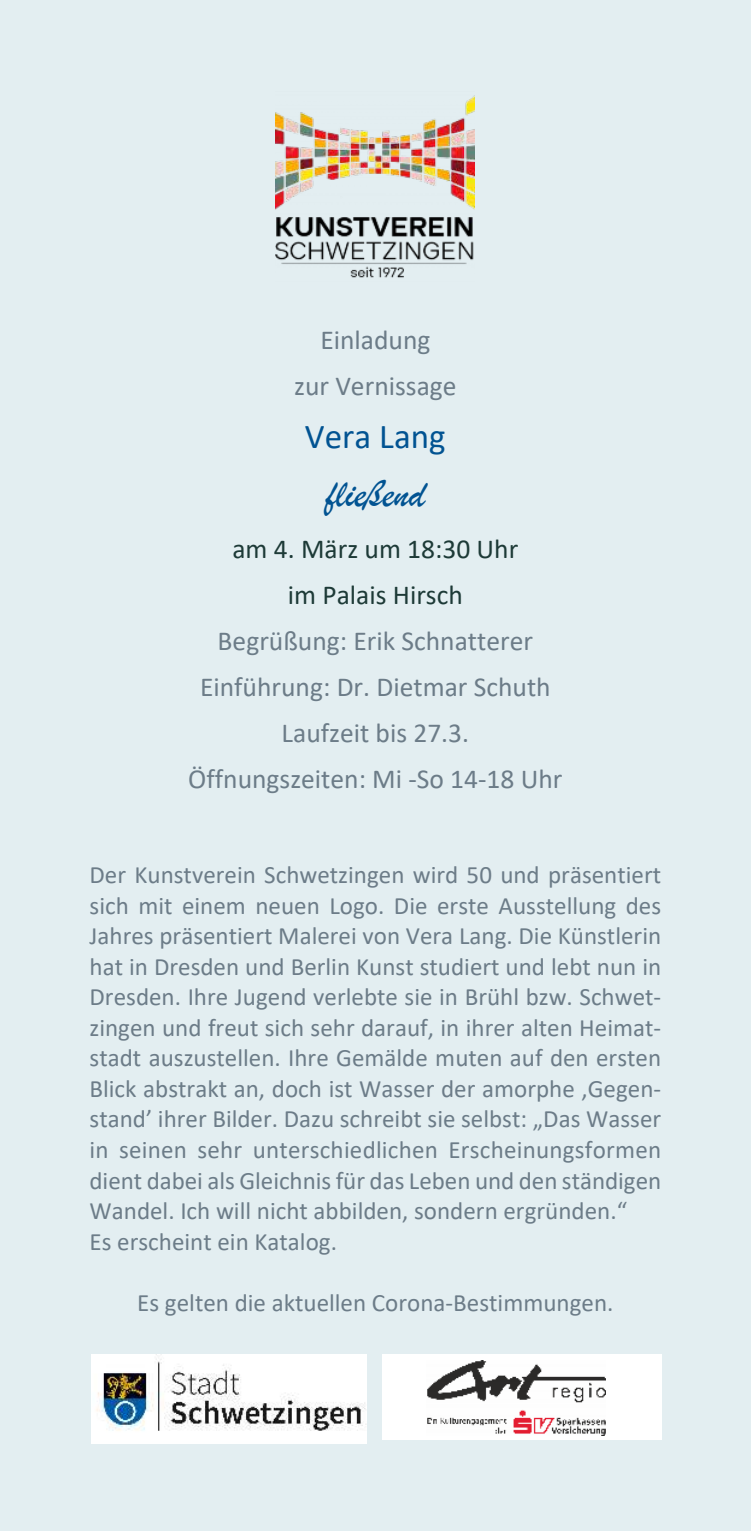
<style>
.page{position:relative;width:752px;height:1531px;background:#fff}
.page>*{position:absolute;margin:0;border:0;box-sizing:border-box;transform-origin:0 0}
.t1{font:40px "Brush Script";color:#015392}
.t2{font:35px "Calibri";color:#015392}
.t3{font:27.5px/46px "Calibri";color:#6c7c88;text-align:center}
.t4{font:27.5px/46px "Calibri";color:#1d3a37;text-align:center}
.t5{font:25px/30.5px "Calibri";color:#6c7c88}
</style>
<div class="page">
<div style="left:0;top:0;width:750px;height:1531px;background:#e3eef1"></div>
<img style="left:91px;top:1354px;width:275px;height:90px">
<div style="left:382px;top:1354px;width:279px;height:85px;background:#fff"></div>
<img style="left:427px;top:1360px;width:178px;height:75px">
<img style="left:276px;top:96px;width:198px;height:182px">
<p class="t3" style="left:294px;top:319px;width:164px">Einladung<br>zur Vernissage</p>
<h2 class="t2" style="left:305px;top:422px;width:142px">Vera Lang</h2>
<h1 class="t1" style="left:325px;top:482px;width:101px">fließend</h1>
<p class="t4" style="left:232px;top:528px;width:287px">am 4. März um 18:30 Uhr im Palais Hirsch</p>
<p class="t3" style="left:188px;top:620px;width:375px">Begrüßung: Erik Schnatterer<br>Einführung: Dr. Dietmar Schuth<br>Laufzeit bis 27.3.<br>Öffnungszeiten: Mi -So 14-18 Uhr</p>
<p class="t5" style="left:89px;top:862px;width:573px">Der Kunstverein Schwetzingen wird 50 und präsentiert sich mit einem neuen Logo. Die erste Ausstellung des Jahres präsentiert Malerei von Vera Lang. Die Künstlerin hat in Dresden und Berlin Kunst studiert und lebt nun in Dresden. Ihre Jugend verlebte sie in Brühl bzw. Schwet&shy;zingen und freut sich sehr darauf, in ihrer alten Heimat&shy;stadt auszustellen. Ihre Gemälde muten auf den ersten Blick abstrakt an, doch ist Wasser der amorphe ‚Gegen&shy;stand’ ihrer Bilder. Dazu schreibt sie selbst: „Das Wasser in seinen sehr unterschiedlichen Erscheinungsformen dient dabei als Gleichnis für das Leben und den ständigen Wandel. Ich will nicht abbilden, sondern ergründen.“<br>Es erscheint ein Katalog.</p>
<p class="t5" style="left:137px;top:1289px;width:477px">Es gelten die aktuellen Corona-Bestimmungen.</p>
</div>
